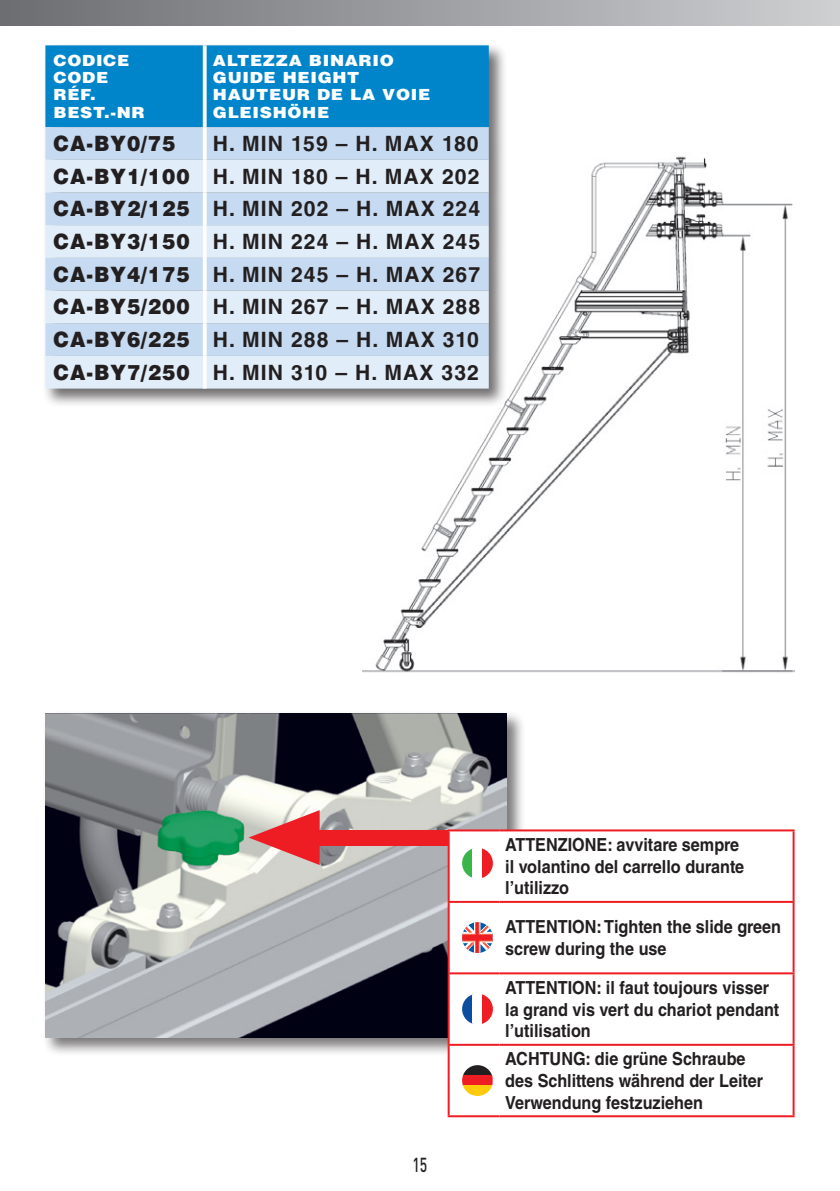
<style>
.page{position:relative;width:840px;height:1191px;background:#fff}
.page>*{position:absolute;margin:0;border:0;box-sizing:border-box;transform-origin:0 0}
.t1{font:700 21.2px/32.6px "Helvetica LT Std";letter-spacing:.05em;color:#231f20;text-align:justify}
.t2{font:900 21.2px "Helvetica LT Std";letter-spacing:.05em;color:#231f20;scale:.94 1}
.t3{font:500 20px "DIN Pro";color:#231f20;scale:.7 1}
.t4{font:700 18px/21.6px "Helvetica LT Std";color:#231f20;scale:.9 1}
.t5{font:900 15.4px/17.2px "Helvetica LT Std";letter-spacing:.04em;color:#fff;scale:1.1 1}
.s1{font-weight:900}
</style>
<div class="page">
<div style="left:0;top:0;width:839px;height:26px;background:linear-gradient(to right,#6b6d70,#cecfd2)"></div>
<img style="left:362px;top:156px;width:432px;height:517px">
<div style="left:43px;top:42px;width:464px;height:365px;background:#231f20;opacity:.65"></div>
<div style="left:45px;top:45px;width:443px;height:82px;background:#0084ca"></div>
<div style="left:45px;top:127px;width:443px;height:33px;background:#c6dbf1"></div>
<svg style="left:45px;top:160px;width:443px;height:228px;background:#d5e4f4"></svg>
<hr style="left:203px;top:45px;width:3px;height:82px;background:#fff">
<hr style="left:203px;top:127px;width:3px;height:33px;background:#fff">
<hr style="left:203px;top:160px;width:3px;height:32px;background:#fff">
<hr style="left:203px;top:192px;width:3px;height:33px;background:#fff">
<hr style="left:203px;top:225px;width:3px;height:33px;background:#fff">
<hr style="left:203px;top:258px;width:3px;height:32px;background:#fff">
<hr style="left:203px;top:290px;width:3px;height:33px;background:#fff">
<hr style="left:203px;top:323px;width:3px;height:33px;background:#fff">
<hr style="left:203px;top:356px;width:3px;height:32px;background:#fff">
<div style="left:42px;top:710px;width:483px;height:346px;background:#231f20;opacity:.6"></div>
<img style="left:45px;top:713px;width:461px;height:324px">
<div style="left:302px;top:829px;width:231px;height:16px;background:#ee1d23"></div>
<svg style="left:248px;top:810px;width:71px;height:55px"></svg>
<svg style="left:449px;top:831px;width:343px;height:284px"></svg>
<hr style="left:447px;top:831px;width:2px;height:70px;background:#ee1d23">
<hr style="left:499px;top:829px;width:295px;height:2px;background:#ee1d23">
<hr style="left:792px;top:831px;width:2px;height:70px;background:#ee1d23">
<hr style="left:447px;top:903px;width:2px;height:69px;background:#ee1d23">
<hr style="left:792px;top:903px;width:2px;height:69px;background:#ee1d23">
<hr style="left:447px;top:974px;width:2px;height:69px;background:#ee1d23">
<hr style="left:792px;top:974px;width:2px;height:69px;background:#ee1d23">
<hr style="left:447px;top:1045px;width:2px;height:70px;background:#ee1d23">
<hr style="left:792px;top:1045px;width:2px;height:70px;background:#ee1d23">
<hr style="left:447px;top:1115px;width:52px;height:2px;background:#ee1d23">
<hr style="left:499px;top:1115px;width:295px;height:2px;background:#ee1d23">
<hr style="left:499px;top:901px;width:295px;height:2px;background:#ee1d23">
<hr style="left:499px;top:972px;width:295px;height:2px;background:#ee1d23">
<hr style="left:499px;top:1043px;width:295px;height:2px;background:#ee1d23">
<hr style="left:447px;top:901px;width:52px;height:2px;background:#ee1d23">
<hr style="left:447px;top:972px;width:52px;height:2px;background:#ee1d23">
<hr style="left:447px;top:1043px;width:52px;height:2px;background:#ee1d23">
<svg style="left:462px;top:847px;width:10px;height:31px"></svg>
<div style="left:472px;top:847px;width:10px;height:31px;background:#fff"></div>
<svg style="left:482px;top:847px;width:10px;height:31px"></svg>
<svg style="left:462px;top:922px;width:30px;height:31px"></svg>
<svg style="left:462px;top:993px;width:10px;height:31px"></svg>
<div style="left:472px;top:993px;width:10px;height:31px;background:#fff"></div>
<svg style="left:482px;top:993px;width:10px;height:31px"></svg>
<svg style="left:462px;top:1065px;width:30px;height:10px"></svg>
<div style="left:462px;top:1075px;width:30px;height:10px;background:#ee1d23"></div>
<svg style="left:462px;top:1085px;width:30px;height:11px"></svg>
<p class="t5" style="left:54px;top:51px;width:84px">CODICE<br>CODE<br>RÉF.<br>BEST.-NR</p>
<p class="t5" style="left:213px;top:51px;width:199px">ALTEZZA BINARIO<br>GUIDE HEIGHT<br>HAUTEUR DE LA VOIE<br>GLEISHÖHE</p>
<p class="t2" style="left:54px;top:129px;width:131px">CA-BY0/75</p>
<p class="t1" style="left:54px;top:127px;width:428px;text-indent:159px">H. MIN 159 – H. MAX 180<br><span class="s1">CA-BY1/100</span> H. MIN 180 – H. MAX 202<br><span class="s1">CA-BY2/125</span> H. MIN 202 – H. MAX 224<br><span class="s1">CA-BY3/150</span> H. MIN 224 – H. MAX 245<br><span class="s1">CA-BY4/175</span> H. MIN 245 – H. MAX 267<br><span class="s1">CA-BY5/200</span> H. MIN 267 – H. MAX 288<br><span class="s1">CA-BY6/225</span> H. MIN 288 – H. MAX 310<br><span class="s1">CA-BY7/250</span> H. MIN 310 – H. MAX 332</p>
<p class="t3" style="left:412px;top:1151px;width:23px">15</p>
<p class="t4" style="left:505px;top:833px;width:267px">ATTENZIONE: avvitare sempre il volantino del carrello durante l’utilizzo</p>
<p class="t4" style="left:505px;top:916px;width:308px">ATTENTION: Tighten the slide green screw during the use</p>
<p class="t4" style="left:505px;top:976px;width:306px">ATTENTION: il faut toujours visser la grand vis vert du chariot pendant l’utilisation</p>
<p class="t4" style="left:505px;top:1048px;width:288px">ACHTUNG: die grüne Schraube des Schlittens während der Leiter<br>Verwendung festzuziehen</p>
</div>
